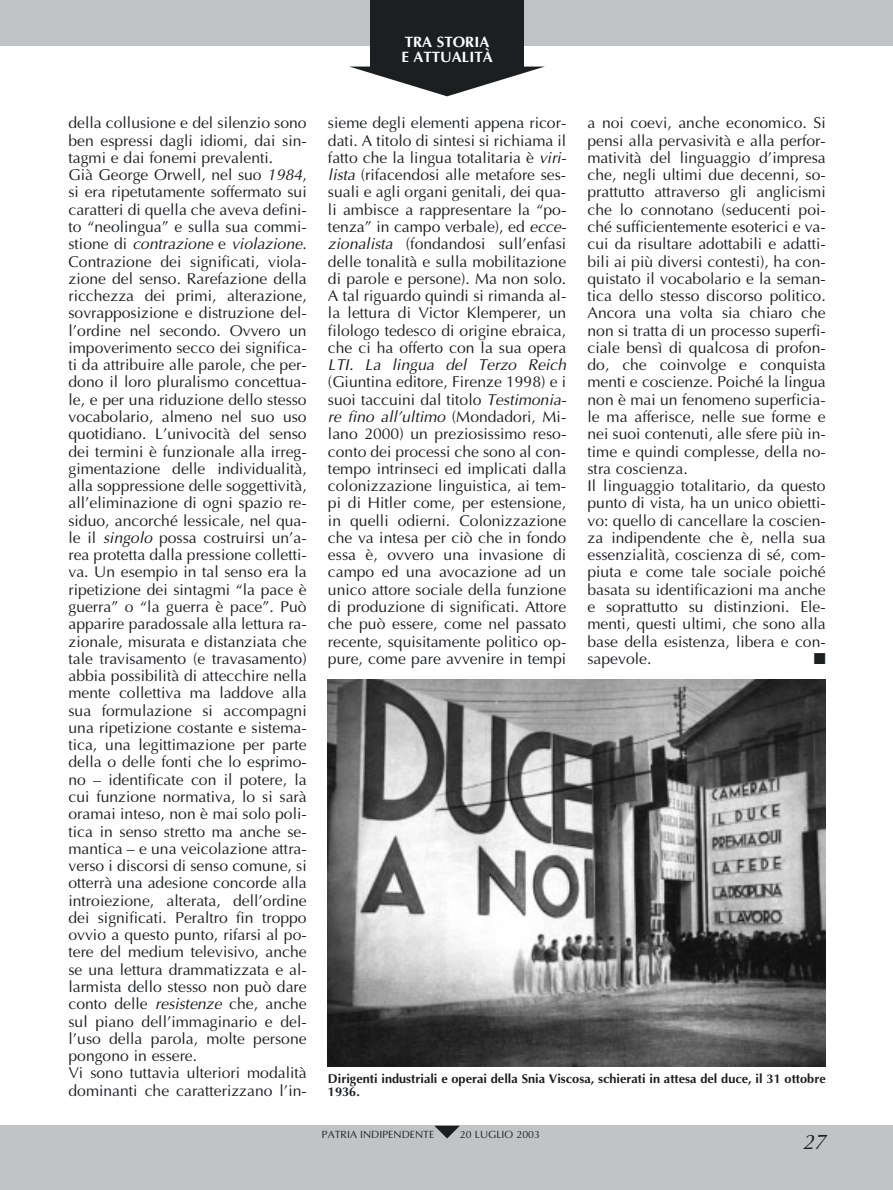
<style>
.page{position:relative;width:893px;height:1190px;background:#fff}
.page>*{position:absolute;margin:0;border:0;box-sizing:border-box;transform-origin:0 0}
.t1{font:italic 21px "Optima";color:#1c1f20}
.t2{font:15.75px/17.2px "Optima";color:#1c1f20}
.t3{font:italic 15.75px "Optima";color:#1c1f20}
.t4{font:15.75px "Zapf Dingbats";color:#1c1f20}
.t5{font:700 15px/15.1px "Optima";color:#fff}
.t6{font:700 12.75px/12.9px "Optima";color:#1c1f20}
.t7{font:10.5px "Optima";color:#1c1f20}
.s1{font-style:italic}
</style>
<div class="page">
<div style="left:0;top:0;width:892px;height:45px;background:#c2c3c5"></div>
<div style="left:0;top:1125px;width:892px;height:64px;background:#c2c3c5"></div>
<div style="left:370px;top:0;width:153px;height:67px;background:#1c1f20"></div>
<svg style="left:351px;top:67px;width:192px;height:29px"></svg>
<svg style="left:434px;top:1125px;width:26px;height:13px"></svg>
<img style="left:328px;top:679px;width:497px;height:387px">
<p class="t5" style="left:401px;top:36px;width:93px">TRA STORIA<br>E ATTUALITÀ</p>
<p class="t2" style="left:68px;top:116px;width:240px">della collusione e del silenzio sono ben espressi dagli idiomi, dai sin&shy;tagmi e dai fonemi prevalenti.<br>Già George Orwell, nel suo <span class="s1">1984</span>, si era ripetutamente soffermato sui caratteri di quella che aveva defini&shy;to “neolingua” e sulla sua commi&shy;stione di <span class="s1">contrazione</span> e <span class="s1">violazione</span>.<br>Contrazione dei significati, viola&shy;zione del senso. Rarefazione della ricchezza dei primi, alterazione, sovrapposizione e distruzione del&shy;l’ordine nel secondo. Ovvero un impoverimento secco dei significa&shy;ti da attribuire alle parole, che per&shy;dono il loro pluralismo concettua&shy;le, e per una riduzione dello stesso vocabolario, almeno nel suo uso quotidiano. L’univocità del senso dei termini è funzionale alla irreg&shy;gimentazione delle individualità, alla soppressione delle soggettività, all’eliminazione di ogni spazio re&shy;siduo, ancorché lessicale, nel qua&shy;le il <span class="s1">singolo</span> possa costruirsi un’a&shy;rea protetta dalla pressione colletti&shy;va. Un esempio in tal senso era la ripetizione dei sintagmi “la pace è guerra” o “la guerra è pace”. Può apparire paradossale alla lettura ra&shy;zionale, misurata e distanziata che tale travisamento (e travasamento) abbia possibilità di attecchire nella mente collettiva ma laddove alla sua formulazione si accompagni una ripetizione costante e sistema&shy;tica, una legittimazione per parte della o delle fonti che lo esprimo&shy;no – identificate con il potere, la cui funzione normativa, lo si sarà oramai inteso, non è mai solo poli&shy;tica in senso stretto ma anche se&shy;mantica – e una veicolazione attra&shy;verso i discorsi di senso comune, si otterrà una adesione concorde alla introiezione, alterata, dell’ordine dei significati. Peraltro fin troppo ovvio a questo punto, rifarsi al po&shy;tere del medium televisivo, anche se una lettura drammatizzata e al&shy;larmista dello stesso non può dare conto delle <span class="s1">resistenze</span> che, anche sul piano dell’immaginario e del&shy;l’uso della parola, molte persone pongono in essere.<br>Vi sono tuttavia ulteriori modalità dominanti che caratterizzano l’in-</p>
<p class="t2" style="left:328px;top:116px;width:240px;text-align:justify">sieme degli elementi appena ricor&shy;dati. A titolo di sintesi si richiama il fatto che la lingua totalitaria è <span class="s1">viri&shy;lista</span> (rifacendosi alle metafore ses&shy;suali e agli organi genitali, dei qua&shy;li ambisce a rappresentare la “po&shy;tenza” in campo verbale), ed <span class="s1">ecce&shy;zionalista</span> (fondandosi sull’enfasi delle tonalità e sulla mobilitazione di parole e persone). Ma non solo.<br>A tal riguardo quindi si rimanda al&shy;la lettura di Victor Klemperer, un filologo tedesco di origine ebraica, che ci ha offerto con la sua opera</p>
<p class="t2" style="left:587px;top:116px;width:240px">a noi coevi, anche economico. Si pensi alla pervasività e alla perfor&shy;matività del linguaggio d’impresa che, negli ultimi due decenni, so&shy;prattutto attraverso gli anglicismi che lo connotano (seducenti poi&shy;ché sufficientemente esoterici e va&shy;cui da risultare adottabili e adatti&shy;bili ai più diversi contesti), ha con&shy;quistato il vocabolario e la seman&shy;tica dello stesso discorso politico.<br>Ancora una volta sia chiaro che non si tratta di un processo superfi&shy;ciale bensì di qualcosa di profon&shy;do, che coinvolge e conquista menti e coscienze. Poiché la lingua non è mai un fenomeno superficia&shy;le ma afferisce, nelle sue forme e nei suoi contenuti, alle sfere più in&shy;time e quindi complesse, della no&shy;stra coscienza.<br>Il linguaggio totalitario, da questo punto di vista, ha un unico obietti&shy;vo: quello di cancellare la coscien&shy;za indipendente che è, nella sua essenzialità, coscienza di sé, com&shy;piuta e come tale sociale poiché basata su identificazioni ma anche e soprattutto su distinzioni. Ele&shy;menti, questi ultimi, che sono alla base della esistenza, libera e con&shy;sapevole.</p>
<p class="t3" style="left:328px;top:358px;width:240px">LTI. La lingua del Terzo Reich</p>
<p class="t2" style="left:328px;top:375px;width:240px;text-align:justify">(Giuntina editore, Firenze 1998) e i suoi taccuini dal titolo <span class="s1">Testimonia&shy;re fino all’ultimo</span> (Mondadori, Mi&shy;lano 2000) un preziosissimo reso&shy;conto dei processi che sono al con&shy;tempo intrinseci ed implicati dalla colonizzazione linguistica, ai tem&shy;pi di Hitler come, per estensione, in quelli odierni. Colonizzazione che va intesa per ciò che in fondo essa è, ovvero una invasione di campo ed una avocazione ad un unico attore sociale della funzione di produzione di significati. Attore che può essere, come nel passato recente, squisitamente politico op&shy;pure, come pare avvenire in tempi</p>
<p class="t4" style="left:813px;top:651px;width:13px">■</p>
<p class="t6" style="left:328px;top:1073px;width:499px">Dirigenti industriali e operai della Snia Viscosa, schierati in attesa del duce, il 31 ottobre<br>1936.</p>
<p class="t7" style="left:322px;top:1130px;width:114px">PATRIA INDIPENDENTE</p>
<p class="t7" style="left:460px;top:1130px;width:81px">20 LUGLIO 2003</p>
<h1 class="t1" style="left:802px;top:1132px;width:25px">27</h1>
</div>
